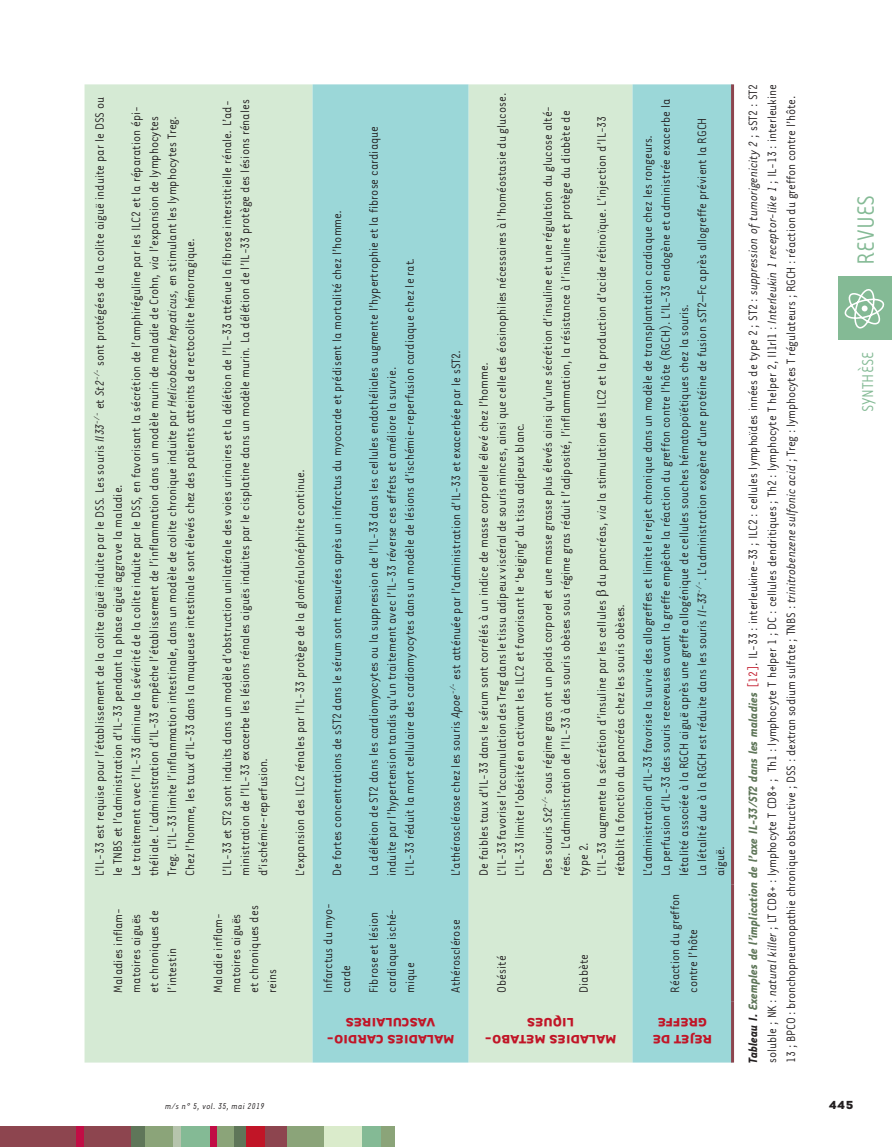
<style>
.page{position:relative;width:892px;height:1147px;background:#fff}
.page>*{position:absolute;margin:0;border:0;box-sizing:border-box;transform-origin:0 0}
.t1{font:27px "Tarzana Narrow";color:#84ba95}
.t2{font:18px "Tarzana Narrow";color:#84ba95}
.t3{font:13.95px/18px "Tarzana Narrow";color:#231f20}
.t4{font:700 13.95px/16.8px "Tarzana Wide";color:#c11527;text-align:center}
.t5{font:700 13.5px "Tarzana Wide";color:#231f20}
.t6{font:italic 9.75px "Tarzana Narrow";letter-spacing:.025em;color:#231f20}
.s1{font-style:italic}
.s2{font-weight:700;font-style:italic}
.s3{font-weight:700;font-style:italic;color:#5f7659}
.s4{color:#c11527}
</style>
<div class="page">
<div style="left:838px;top:276px;width:53px;height:64px;background:#84ba95"></div>
<svg style="left:844px;top:289px;width:39px;height:39px"></svg>
<div style="left:0;top:1126px;width:132px;height:21px;background:#8d454f"></div>
<div style="left:233px;top:1126px;width:13px;height:21px;background:#5f7659"></div>
<div style="left:76px;top:1126px;width:7px;height:21px;background:#c10d45"></div>
<div style="left:131px;top:1126px;width:22px;height:21px;background:#5f7659"></div>
<div style="left:145px;top:1126px;width:29px;height:21px;background:#8ba479"></div>
<div style="left:173px;top:1126px;width:8px;height:21px;background:#b6c4ad"></div>
<div style="left:181px;top:1126px;width:30px;height:21px;background:#84ba95"></div>
<div style="left:215px;top:1126px;width:19px;height:21px;background:#8ba479"></div>
<div style="left:211px;top:1126px;width:6px;height:21px;background:#c10d45"></div>
<div style="left:246px;top:1126px;width:27px;height:21px;background:#c11527"></div>
<div style="left:285px;top:1126px;width:39px;height:21px;background:#8ba479"></div>
<div style="left:265px;top:1126px;width:21px;height:21px;background:#8d454f"></div>
<div style="left:324px;top:1126px;width:38px;height:21px;background:#daebcb"></div>
<div style="left:362px;top:1126px;width:20px;height:21px;background:#84ba95"></div>
<div style="left:381px;top:1126px;width:14px;height:21px;background:#8ba479"></div>
<div style="left:84px;top:84px;width:228px;height:978px;background:#d5ead4"></div>
<svg style="left:312px;top:84px;width:418px;height:978px;background:#b2ded6"></svg>
<hr style="left:730px;top:1001px;width:3px;height:61px;background:#8d454f">
<hr style="left:730px;top:884px;width:3px;height:117px;background:#8d454f">
<hr style="left:730px;top:84px;width:3px;height:800px;background:#8d454f">
<svg style="left:596px;top:590px;width:13px;height:6px"></svg>
<p class="t3" style="left:90px;top:876px;width:781px;rotate:-90deg">L’IL-33 est requise pour l’établissement de la colite aiguë induite par le DSS<span class="s1">.</span> Les souris <span class="s1">Il33</span><sup>-/-</sup> et <span class="s1">St2</span><sup>-/-</sup> sont protégées de la colite aiguë induite par le DSS ou le TNBS et l’administration d’IL-33 pendant la phase aiguë aggrave la maladie.<br>Le traitement avec l’IL-33 diminue la sévérité de la colite induite par le DSS, en favorisant la sécrétion de l’amphiréguline par les ILC2 et la réparation épi&shy;théliale. L’administration d’IL-33 empêche l’établissement de l’inflammation dans un modèle murin de maladie de Crohn<span class="s1">, via</span> l’expansion de lymphocytes Treg<span class="s1">.</span> L’IL-33 limite l’inflammation intestinale, dans un modèle de colite chronique induite par <span class="s1">Helicobacter hepaticus,</span> en stimulant les lymphocytes Treg<span class="s1">.<br></span>Chez l’homme, les taux d’IL-33 dans la muqueuse intestinale sont élevés chez des patients atteints de rectocolite hémorragique<span class="s1">.</span></p>
<p class="t3" style="left:108px;top:993px;width:86px;rotate:-90deg">Maladies inflam&shy;matoires aiguës et chroniques de l’intestin</p>
<p class="t3" style="left:217px;top:876px;width:778px;text-align:justify;rotate:-90deg">L’IL-33 et ST2 sont induits dans un modèle d’obstruction unilatérale des voies urinaires et la délétion de l’IL-33 atténue la fibrose interstitielle rénale<span class="s1">.</span> L’ad&shy;ministration de l’IL-33 exacerbe les lésions rénales aiguës induites par le cisplatine dans un modèle murin<span class="s1">.</span> La délétion de l’IL-33 protège des lésions rénales d’ischémie-reperfusion<span class="s1">.</span></p>
<p class="t3" style="left:208px;top:993px;width:89px;rotate:-90deg">Maladie inflam&shy;matoires aiguës et chroniques des reins</p>
<p class="t3" style="left:290px;top:876px;width:409px;rotate:-90deg">L’expansion des ILC2 rénales par l’IL-33 protège de la glomérulonéphrite continue<span class="s1">.</span></p>
<p class="t3" style="left:327px;top:876px;width:668px;rotate:-90deg">De fortes concentrations de sST2 dans le sérum sont mesurées après un infarctus du myocarde et prédisent la mortalité chez l’homme<span class="s1">.</span></p>
<p class="t3" style="left:318px;top:993px;width:91px;rotate:-90deg">Infarctus du myo&shy;carde</p>
<p class="t3" style="left:364px;top:876px;width:752px;rotate:-90deg">La délétion de ST2 dans les cardiomyocytes ou la suppression de l’IL-33 dans les cellules endothéliales augmente l’hypertrophie et la fibrose cardiaque induite par l’hypertension tandis qu’un traitement avec l’IL-33 réverse ces effets et améliore la survie.<br>L’IL-33 réduit la mort cellulaire des cardiomyocytes dans un modèle de lésions d’ischémie-reperfusion cardiaque chez le rat<span class="s1">.</span></p>
<p class="t3" style="left:364px;top:993px;width:86px;rotate:-90deg">Fibrose et lésion cardiaque isché&shy;mique</p>
<p class="t3" style="left:446px;top:876px;width:528px;rotate:-90deg">L’athérosclérose chez les souris <span class="s1">Apoe</span><sup>-/-</sup> est atténuée par l’administration d’IL-33 et exacerbée par le sST2<span class="s1">.</span></p>
<p class="t3" style="left:446px;top:993px;width:75px;rotate:-90deg">Athérosclérose</p>
<p class="t4" style="left:454px;top:1048px;width:130px;rotate:-180deg">MALADIES CARDIO-<br>VASCULAIRES</p>
<p class="t3" style="left:474px;top:876px;width:785px;rotate:-90deg">De faibles taux d’IL-33 dans le sérum sont corrélés à un indice de masse corporelle élevé chez l’homme<span class="s1">.<br></span>L’IL-33 favorise l’accumulation des Treg dans le tissu adipeux viscéral de souris minces, ainsi que celle des éosinophiles nécessaires à l’homéostasie du glucose.<br>L’IL-33 limite l’obésité en activant les ILC2 et favorisant le ‘beiging’ du tissu adipeux blanc<span class="s1">.</span></p>
<p class="t3" style="left:538px;top:876px;width:772px;rotate:-90deg">Des souris <span class="s1">St2</span><sup>-/-</sup> sous régime gras ont un poids corporel et une masse grasse plus élevés ainsi qu’une sécrétion d’insuline et une régulation du glucose alté&shy;rées. L’administration de l’IL-33 à des souris obèses sous régime gras réduit l’adiposité, l’inflammation, la résistance à l’insuline et protège du diabète de type 2.<br>L’IL-33 augmente la sécrétion d’insuline par les cellules du pancréas, <span class="s1">via</span> la stimulation des ILC2 et la production d’acide rétinoïque. L’injection d’IL-33 rétablit la fonction du pancréas chez les souris obèses<span class="s1">.</span></p>
<p class="t3" style="left:492px;top:993px;width:39px;rotate:-90deg">Obésité</p>
<p class="t3" style="left:574px;top:993px;width:40px;rotate:-90deg">Diabète</p>
<p class="t4" style="left:616px;top:1048px;width:134px;rotate:-180deg">MALADIES METABO-<br>LIQUES</p>
<p class="t3" style="left:638px;top:876px;width:779px;rotate:-90deg">L’administration d’IL-33 favorise la survie des allogreffes et limite le rejet chronique dans un modèle de transplantation cardiaque chez les rongeurs<span class="s1">.<br></span>La perfusion d’IL-33 des souris receveuses avant la greffe empêche la réaction du greffon contre l’hôte (RGCH). L’IL-33 endogène et administrée exacerbe la létalité associée à la RGCH aiguë après une greffe allogénique de cellules souches hématopoïétiques chez la souris<span class="s1">.<br></span>La létalité due à la RGCH est réduite dans les souris <span class="s1">Il-33</span><sup>-/-</sup>. L’administration exogène d’une protéine de fusion sST2–Fc après allogreffe prévient la RGCH aiguë<span class="s1">.</span></p>
<p class="t3" style="left:665px;top:993px;width:100px;rotate:-90deg">Réaction du greffon contre l’hôte</p>
<p class="t4" style="left:712px;top:1048px;width:61px;rotate:-180deg">REJET DE<br>GREFFE</p>
<p class="t3" style="left:742px;top:1062px;width:979px;line-height:18.9px;text-align:justify;rotate:-90deg"><span class="s2">Tableau I.</span> <span class="s3">Exemples de l’implication de l’axe IL-33/ST2 dans les maladies</span> <span class="s4">[12]</span>. IL-33 : interleukine-33 ; ILC2 : cellules lymphoïdes innées de type 2 ; ST2 : <span class="s1">suppression of tumorigenicity 2</span> ; sST2 : ST2 soluble ; NK : <span class="s1">natural killer</span> ; LT CD8+ : lymphocyte T CD8+ ; Th1 : lymphocyte T helper 1 ; DC : cellules dendritiques ; Th2 : lymphocyte T helper 2, Il1rl1 : <span class="s1">Interleukin 1 receptor-like 1</span> ; IL-13 : interleukine 13 ; BPCO : bronchopneumopathie chronique obstructive ; DSS : dextran sodium sulfate ; TNBS : <span class="s1">trinitrobenzene sulfonic acid</span> ; Treg : lymphocytes T régulateurs ; RGCH : réaction du greffon contre l’hôte.</p>
<h1 class="t1" style="left:849px;top:265px;width:71px;rotate:-90deg">REVUES</h1>
<p class="t2" style="left:856px;top:412px;width:62px;rotate:-90deg">SYNTHÈSE</p>
<p class="t6" style="left:165px;top:1099px;width:101px">m/s n° 5, vol. 35, mai 2019</p>
<p class="t5" style="left:828px;top:1096px;width:26px">445</p>
</div>
